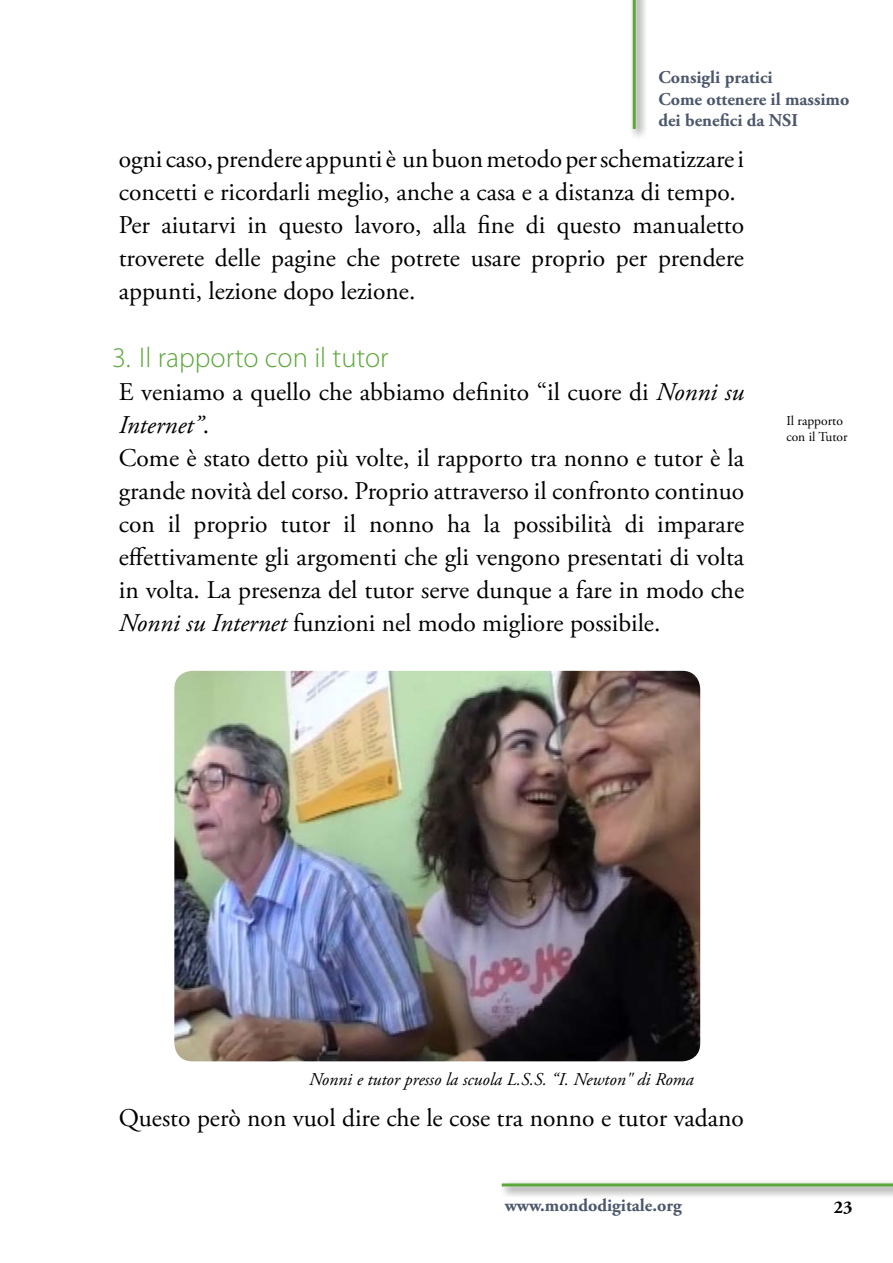
<style>
.page{position:relative;width:893px;height:1263px;background:#fff}
.page>*{position:absolute;margin:0;border:0;box-sizing:border-box;transform-origin:0 0}
.t1{font:300 28.5px "Myriad Pro";color:#5ca83a}
.t2{font:25.5px/33px "Adobe Garamond Pro";color:#000}
.t3{font:700 18px/21.6px "Adobe Garamond Pro";color:#4c576b}
.t4{font:italic 18px "Adobe Garamond Pro";color:#000}
.t5{font:700 18px "Adobe Garamond Pro";color:#000}
.t6{font:13.5px/16.2px "Adobe Garamond Pro";color:#000}
.s1{font-style:italic}
</style>
<div class="page">
<div style="left:629px;top:0;width:19px;height:140px;background:#000;opacity:.75"></div>
<hr style="left:633px;top:0;width:3px;height:129px;background:#5ca83a">
<div style="left:498px;top:1179px;width:395px;height:20px;background:#000;opacity:.75"></div>
<hr style="left:502px;top:1183px;width:391px;height:3px;background:#5ca83a">
<img style="left:174px;top:671px;width:526px;height:390px">
<p class="t3" style="left:658px;top:67px;width:192px">Consigli pratici<br>Come ottenere il massimo dei benefici da NSI</p>
<p class="t2" style="left:119px;top:144px;width:627px">ogni caso, prendere appunti è un buon metodo per schematizzare i concetti e ricordarli meglio, anche a casa e a distanza di tempo.<br>Per aiutarvi in questo lavoro, alla fine di questo manualetto troverete delle pagine che potrete usare proprio per prendere appunti, lezione dopo lezione.</p>
<p class="t1" style="left:112px;top:340px;width:278px">3. Il rapporto con il tutor</p>
<p class="t2" style="left:119px;top:376px;width:627px">E veniamo a quello che abbiamo definito “il cuore di <span class="s1">Nonni su Internet”</span>.<br>Come è stato detto più volte, il rapporto tra nonno e tutor è la grande novità del corso. Proprio attraverso il confronto continuo con il proprio tutor il nonno ha la possibilità di imparare effettivamente gli argomenti che gli vengono presentati di volta in volta. La presenza del tutor serve dunque a fare in modo che <span class="s1">Nonni su Internet</span> funzioni nel modo migliore possibile.</p>
<p class="t6" style="left:786px;top:413px;width:63px">Il rapporto con il Tutor</p>
<p class="t4" style="left:309px;top:1069px;width:386px">Nonni e tutor presso la scuola L.S.S. “I. Newton" di Roma</p>
<p class="t2" style="left:119px;top:1102px;width:627px">Questo però non vuol dire che le cose tra nonno e tutor vadano</p>
<p class="t3" style="left:505px;top:1194px;width:179px">www.mondodigitale.org</p>
<p class="t5" style="left:834px;top:1197px;width:20px">23</p>
</div>
